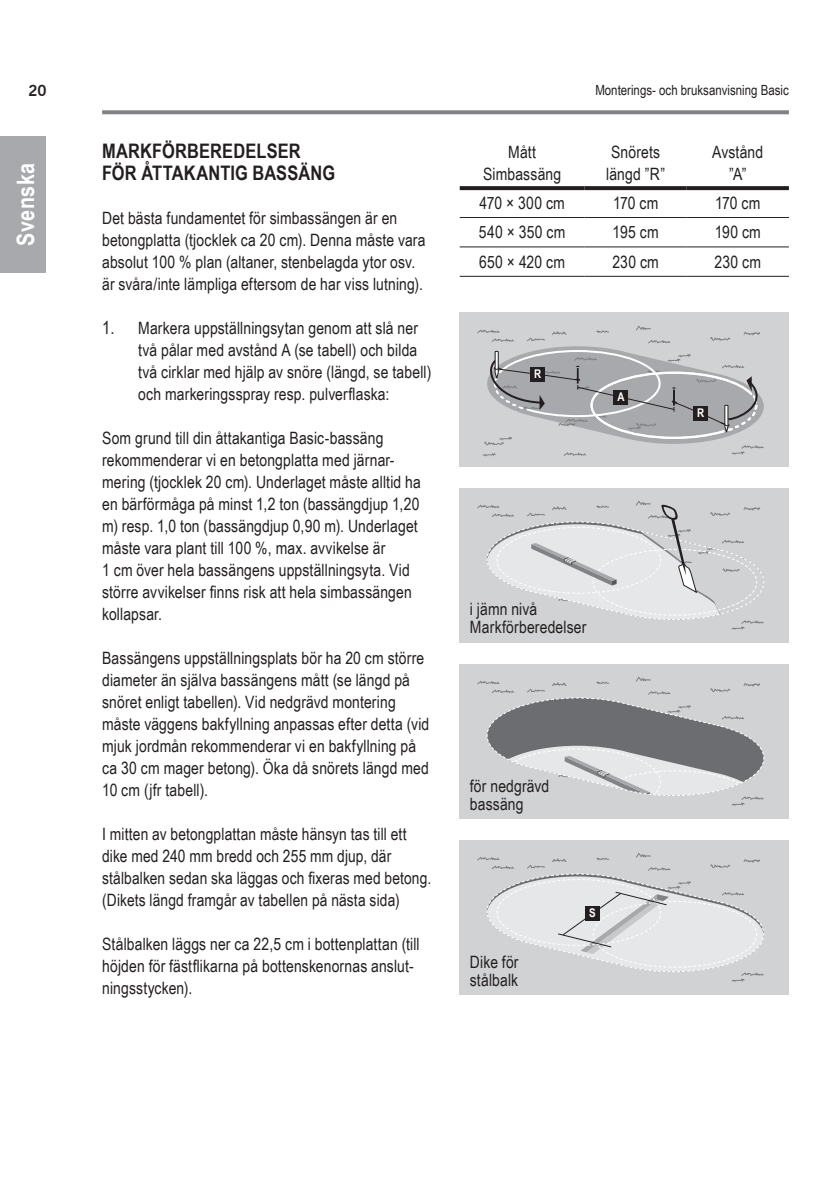
<style>
.page{position:relative;width:840px;height:1191px;background:#fff}
.page>*{position:absolute;margin:0;border:0;box-sizing:border-box;transform-origin:0 0}
.t1{font:700 24px "Arial Narrow";letter-spacing:.02em;color:#fff}
.t2{font:700 20px/22px "Arial Narrow";letter-spacing:.01em;color:#231f20}
.t3{font:17px/22px "Arial Narrow";letter-spacing:.01em;color:#231f20}
.t4{font:700 15px "News Gothic BT";color:#231f20}
.t5{font:14px "Arial Narrow";color:#231f20}
.t6{font:700 12px "Arial Narrow";color:#fff}
.s1{font-size:18px}
</style>
<div class="page">
<svg style="left:102px;top:110px;width:686px;height:4px;background:#898b8d"></svg>
<div style="left:0;top:136px;width:45px;height:136px;background:#a8a9ad"></div>
<svg style="left:459px;top:186px;width:125px;height:4px"></svg>
<svg style="left:584px;top:186px;width:102px;height:4px"></svg>
<svg style="left:686px;top:186px;width:102px;height:4px"></svg>
<hr style="left:459px;top:217px;width:125px;height:1px;background:#231f20">
<hr style="left:584px;top:217px;width:102px;height:1px;background:#231f20">
<hr style="left:686px;top:217px;width:102px;height:1px;background:#231f20">
<hr style="left:459px;top:246px;width:125px;height:1px;background:#231f20">
<hr style="left:584px;top:246px;width:102px;height:1px;background:#231f20">
<hr style="left:686px;top:246px;width:102px;height:1px;background:#231f20">
<hr style="left:459px;top:276px;width:125px;height:1px;background:#231f20">
<hr style="left:584px;top:276px;width:102px;height:1px;background:#231f20">
<hr style="left:686px;top:276px;width:102px;height:1px;background:#231f20">
<div style="left:459px;top:312px;width:329px;height:154px;background:#d1d2d4"></div>
<svg style="left:477px;top:326px;width:287px;height:131px"></svg>
<div style="left:613px;top:390px;width:14px;height:14px;background:#231f20"></div>
<div style="left:459px;top:488px;width:329px;height:154px;background:#d1d2d4"></div>
<svg style="left:477px;top:501px;width:287px;height:129px"></svg>
<div style="left:459px;top:664px;width:329px;height:154px;background:#d1d2d4"></div>
<svg style="left:477px;top:677px;width:287px;height:129px"></svg>
<div style="left:459px;top:840px;width:329px;height:154px;background:#d1d2d4"></div>
<svg style="left:477px;top:853px;width:287px;height:129px"></svg>
<div style="left:585px;top:906px;width:14px;height:14px;background:#231f20"></div>
<p class="t4" style="left:28px;top:82px;width:20px">20</p>
<p class="t5" style="left:595px;top:80px;width:195px">Monterings- och bruksanvisning Basic</p>
<h1 class="t1" style="left:7px;top:245px;width:84px;rotate:-90deg">Svenska</h1>
<p class="t2" style="left:102px;top:139px;width:234px">MARKFÖRBEREDELSER<br>FÖR ÅTTAKANTIG BASSÄNG</p>
<p class="t3" style="left:102px;top:206px;width:324px">Det bästa fundamentet för simbassängen är en betongplatta (tjocklek ca 20 cm). Denna måste vara absolut 100 % plan (altaner, stenbelagda ytor osv. är svåra/inte lämpliga eftersom de har viss lutning).</p>
<p class="t3" style="left:138px;top:316px;width:294px;text-indent:-36px"><span class="s1">1.</span> Markera uppställningsytan genom att slå ner två pålar med avstånd A (se tabell) och bilda två cirklar med hjälp av snöre (längd, se tabell) och markeringsspray resp. pulverflaska:</p>
<p class="t3" style="left:102px;top:426px;width:320px">Som grund till din åttakantiga Basic-bassäng rekommenderar vi en betongplatta med järnar&shy;mering (tjocklek 20 cm). Underlaget måste alltid ha en bärförmåga på minst 1,2 ton (bassängdjup 1,20 m) resp. 1,0 ton (bassängdjup 0,90 m). Underlaget måste vara plant till 100 %, max. avvikelse är<br>1 cm över hela bassängens uppställningsyta. Vid större avvikelser finns risk att hela simbassängen kollapsar.</p>
<p class="t3" style="left:102px;top:646px;width:328px">Bassängens uppställningsplats bör ha 20 cm större diameter än själva bassängens mått (se längd på snöret enligt tabellen). Vid nedgrävd montering måste väggens bakfyllning anpassas efter detta (vid mjuk jordmån rekommenderar vi en bakfyllning på ca 30 cm mager betong). Öka då snörets längd med 10 cm (jfr tabell).</p>
<p class="t3" style="left:102px;top:822px;width:330px">I mitten av betongplattan måste hänsyn tas till ett dike med 240 mm bredd och 255 mm djup, där stålbalken sedan ska läggas och fixeras med betong. (Dikets längd framgår av tabellen på nästa sida)</p>
<p class="t3" style="left:102px;top:932px;width:319px">Stålbalken läggs ner ca 22,5 cm i bottenplattan (till höjden för fästflikarna på bottenskenornas anslut&shy;ningsstycken).</p>
<p class="t3" style="left:483px;top:140px;width:80px;text-align:center">Mått<br>Simbassäng</p>
<p class="t3" style="left:606px;top:140px;width:60px">Snörets längd ”R”</p>
<p class="t3" style="left:712px;top:140px;width:52px;text-align:center">Avstånd ”A”</p>
<p class="t3" style="left:479px;top:191px;width:87px">470 × 300 cm</p>
<p class="t3" style="left:612px;top:191px;width:47px">170 cm</p>
<p class="t3" style="left:714px;top:191px;width:47px">170 cm</p>
<p class="t3" style="left:478px;top:221px;width:88px">540 × 350 cm</p>
<p class="t3" style="left:612px;top:221px;width:48px">195 cm</p>
<p class="t3" style="left:714px;top:221px;width:48px">190 cm</p>
<p class="t3" style="left:479px;top:250px;width:87px">650 × 420 cm</p>
<p class="t3" style="left:612px;top:250px;width:48px">230 cm</p>
<p class="t3" style="left:714px;top:250px;width:48px">230 cm</p>
<p class="t6" style="left:534px;top:365px;width:9px">R</p>
<p class="t6" style="left:617px;top:388px;width:9px">A</p>
<p class="t6" style="left:696px;top:404px;width:9px">R</p>
<p class="t3" style="left:469px;top:600px;width:118px;line-height:18px">i jämn nivå<br>Markförberedelser</p>
<p class="t3" style="left:469px;top:776px;width:81px;line-height:18px">för nedgrävd bassäng</p>
<p class="t3" style="left:469px;top:952px;width:50px;line-height:18px">Dike för stålbalk</p>
<p class="t6" style="left:589px;top:904px;width:8px">S</p>
</div>
